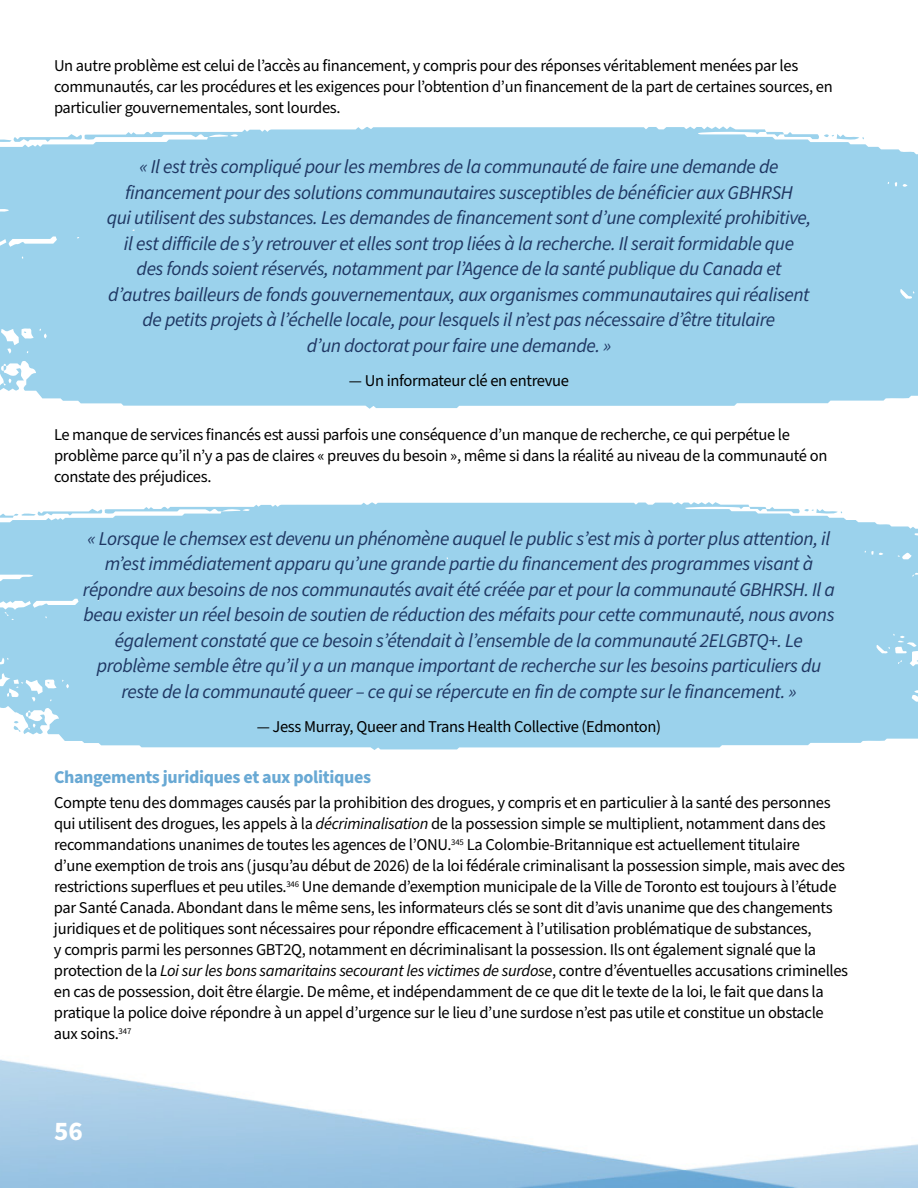
<style>
.page{position:relative;width:918px;height:1188px;background:#fff}
.page>*{position:absolute;margin:0;border:0;box-sizing:border-box;transform-origin:0 0}
.t1{font:700 27px "Source Sans Pro";color:#fff}
.t2{font:italic 19.5px/25.5px "Source Sans Pro";letter-spacing:-.02em;color:#1f3763;text-align:center}
.t3{font:700 18px "Source Sans Pro";letter-spacing:-.02em;color:#69a9d4}
.t4{font:16.5px/21px "Source Sans Pro";letter-spacing:-.02em;color:#000}
.s1{font-style:italic}
</style>
<div class="page">
<img style="left:0;top:1059px;width:918px;height:129px">
<div style="left:0;top:126px;width:918px;height:283px;background:#9bd2ec"></div>
<svg style="left:0;top:134px;width:82px;height:8px"></svg>
<svg style="left:766px;top:132px;width:98px;height:8px"></svg>
<div style="left:0;top:502px;width:918px;height:248px;background:#9bd2ec"></div>
<svg style="left:0;top:509px;width:103px;height:12px"></svg>
<svg style="left:28px;top:712px;width:3px;height:5px"></svg>
<svg style="left:749px;top:507px;width:93px;height:7px"></svg>
<svg style="left:13px;top:721px;width:8px;height:12px"></svg>
<p class="t4" style="left:54px;top:55px;width:780px">Un autre problème est celui de l’accès au financement, y compris pour des réponses véritablement menées par les communautés, car les procédures et les exigences pour l’obtention d’un financement de la part de certaines sources, en particulier gouvernementales, sont lourdes.</p>
<p class="t2" style="left:107px;top:155px;width:706px">« Il est très compliqué pour les membres de la communauté de faire une demande de financement pour des solutions communautaires susceptibles de bénéficier aux GBHRSH<br>qui utilisent des substances. Les demandes de financement sont d’une complexité prohibitive, il est difficile de s’y retrouver et elles sont trop liées à la recherche. Il serait formidable que<br>des fonds soient réservés, notamment par l’Agence de la santé publique du Canada et d’autres bailleurs de fonds gouvernementaux, aux organismes communautaires qui réalisent de petits projets à l’échelle locale, pour lesquels il n’est pas nécessaire d’être titulaire<br>d’un doctorat pour faire une demande. »</p>
<p class="t4" style="left:349px;top:371px;width:222px">— Un informateur clé en entrevue</p>
<p class="t4" style="left:54px;top:425px;width:775px">Le manque de services financés est aussi parfois une conséquence d’un manque de recherche, ce qui perpétue le problème parce qu’il n’y a pas de claires « preuves du besoin », même si dans la réalité au niveau de la communauté on constate des préjudices.</p>
<p class="t2" style="left:83px;top:526px;width:754px">« Lorsque le chemsex est devenu un phénomène auquel le public s’est mis à porter plus attention, il m’est immédiatement apparu qu’une grande partie du financement des programmes visant à répondre aux besoins de nos communautés avait été créée par et pour la communauté GBHRSH. Il a beau exister un réel besoin de soutien de réduction des méfaits pour cette communauté, nous avons également constaté que ce besoin s’étendait à l’ensemble de la communauté 2ELGBTQ+. Le problème semble être qu’il y a un manque important de recherche sur les besoins particuliers du reste de la communauté queer – ce qui se répercute en fin de compte sur le financement. »</p>
<p class="t4" style="left:257px;top:717px;width:406px">— Jess Murray, Queer and Trans Health Collective (Edmonton)</p>
<p class="t3" style="left:54px;top:765px;width:319px">Changements juridiques et aux politiques</p>
<p class="t4" style="left:54px;top:793px;width:796px">Compte tenu des dommages causés par la prohibition des drogues, y compris et en particulier à la santé des personnes qui utilisent des drogues, les appels à la <span class="s1">décriminalisation</span> de la possession simple se multiplient, notamment dans des recommandations unanimes de toutes les agences de l’ONU.<sup>345</sup> La Colombie-Britannique est actuellement titulaire<br>d’une exemption de trois ans (jusqu’au début de 2026) de la loi fédérale criminalisant la possession simple, mais avec des restrictions superflues et peu utiles.<sup>346</sup> Une demande d’exemption municipale de la Ville de Toronto est toujours à l’étude par Santé Canada. Abondant dans le même sens, les informateurs clés se sont dit d’avis unanime que des changements juridiques et de politiques sont nécessaires pour répondre efficacement à l’utilisation problématique de substances,<br>y compris parmi les personnes GBT2Q, notamment en décriminalisant la possession. Ils ont également signalé que la protection de la <span class="s1">Loi sur les bons samaritains secourant les victimes de surdose</span>, contre d’éventuelles accusations criminelles en cas de possession, doit être élargie. De même, et indépendamment de ce que dit le texte de la loi, le fait que dans la pratique la police doive répondre à un appel d’urgence sur le lieu d’une surdose n’est pas utile et constitue un obstacle aux soins.<sup>347</sup></p>
<h1 class="t1" style="left:54px;top:1113px;width:30px">56</h1>
</div>
